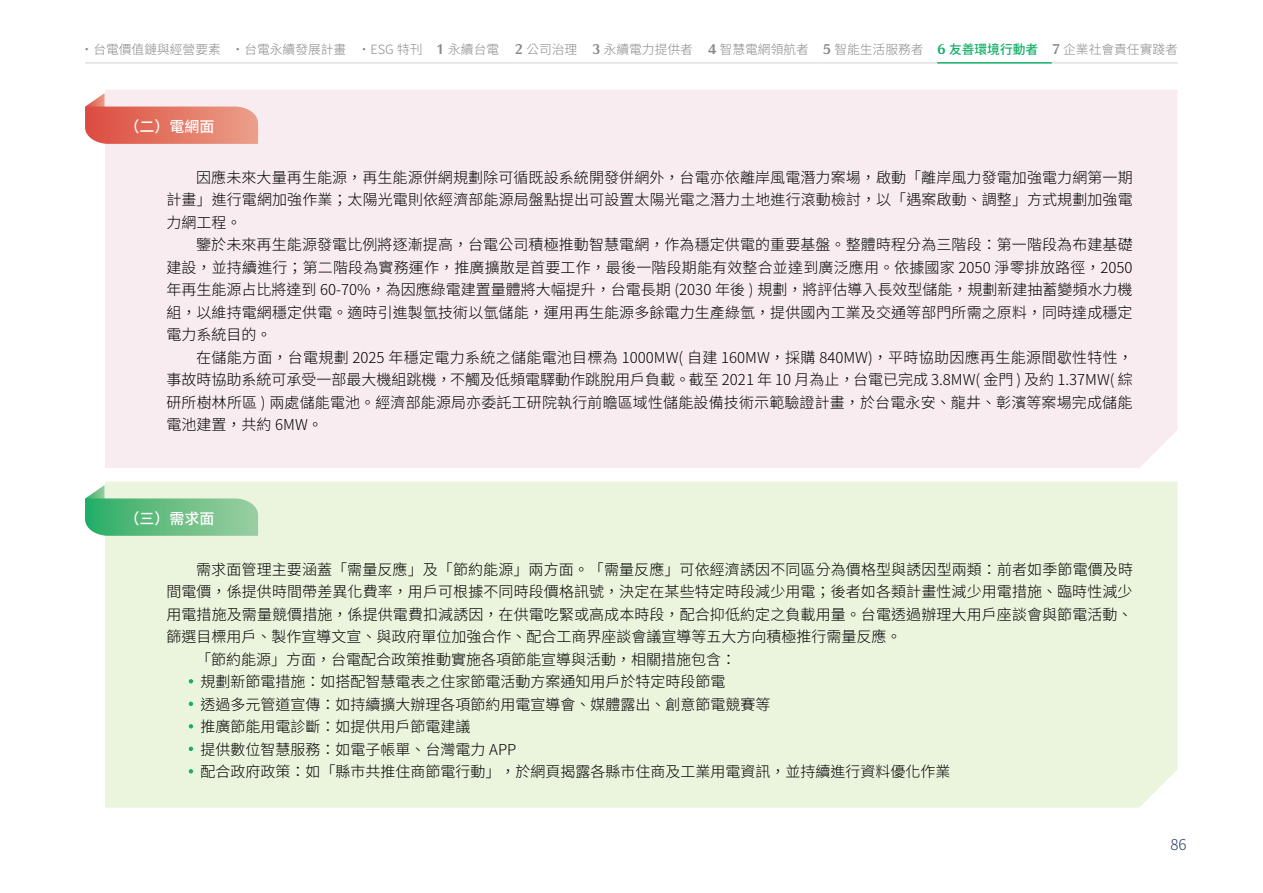
<style>
.page{position:relative;width:1263px;height:893px;background:#fff}
.page>*{position:absolute;margin:0;border:0;box-sizing:border-box;transform-origin:0 0}
.t1{font:300 15px/22.5px "Source Han Sans TW";letter-spacing:.005em;color:#000;text-align:justify}
.t2{font:500 15px "Source Han Sans TW";color:#fff}
.t3{font:300 15px "Source Han Sans TW";color:#233767}
.t4{font:300 12.75px "Source Han Sans TW";color:#898989}
.s1{font-family:"AR Fang Xin Shu H7 B5 Std";font-weight:800;font-size:13.5px}
.s2{font-family:"AR Fang Xin Shu H7 B5 Std";font-weight:800;font-size:13.5px;color:#13ae67}
.s3{font-weight:500;color:#13ae67}
.s4{color:#13ae67}
</style>
<div class="page">
<hr style="left:1052px;top:62px;width:126px;height:2px;background:#e0e1e1">
<hr style="left:937px;top:62px;width:115px;height:2px;background:#13ae67">
<hr style="left:361px;top:62px;width:75px;height:2px;background:#e0e1e1">
<hr style="left:235px;top:62px;width:126px;height:2px;background:#e0e1e1">
<hr style="left:85px;top:62px;width:150px;height:2px;background:#e0e1e1">
<hr style="left:436px;top:62px;width:78px;height:2px;background:#e0e1e1">
<hr style="left:514px;top:62px;width:78px;height:2px;background:#e0e1e1">
<hr style="left:592px;top:62px;width:116px;height:2px;background:#e0e1e1">
<hr style="left:708px;top:62px;width:114px;height:2px;background:#e0e1e1">
<hr style="left:822px;top:62px;width:115px;height:2px;background:#e0e1e1">
<div style="left:105px;top:90px;width:1072px;height:378px;background:#f8ecf1"></div>
<div style="left:105px;top:482px;width:1072px;height:325px;background:#ebf4dd"></div>
<svg style="left:85px;top:93px;width:173px;height:51px;background:#e8968a"></svg>
<svg style="left:85px;top:485px;width:173px;height:51px;background:#8acc9d"></svg>
<svg style="left:189px;top:679px;width:4px;height:4px"></svg>
<svg style="left:189px;top:702px;width:4px;height:4px"></svg>
<svg style="left:189px;top:724px;width:4px;height:4px"></svg>
<svg style="left:189px;top:747px;width:4px;height:4px"></svg>
<svg style="left:189px;top:769px;width:4px;height:4px"></svg>
<p class="t4" style="left:81px;top:42px;width:1099px">·台電價值鏈與經營要素 ·台電永續發展計畫 ·ESG 特刊 <span class="s1">1</span> 永續台電 <span class="s1">2</span> 公司治理 <span class="s1">3</span> 永續電力提供者 <span class="s1">4</span> 智慧電網領航者 <span class="s1">5</span> 智能生活服務者 <span class="s2">6</span> <span class="s3">友善環境行動者</span> <span class="s1">7</span> 企業社會責任實踐者</p>
<p class="t2" style="left:124px;top:118px;width:91px">（二）電網面</p>
<p class="t1" style="left:166px;top:166px;width:968px;text-indent:30px">因應未來大量再生能源，再生能源併網規劃除可循既設系統開發併網外，台電亦依離岸風電潛力案場，啟動「離岸風力發電加強電力網第一期計畫」進行電網加強作業；太陽光電則依經濟部能源局盤點提出可設置太陽光電之潛力土地進行滾動檢討，以「遇案啟動、調整」方式規劃加強電力網工程。</p>
<p class="t1" style="left:166px;top:234px;width:968px;text-indent:30px">鑒於未來再生能源發電比例將逐漸提高，台電公司積極推動智慧電網，作為穩定供電的重要基盤。整體時程分為三階段：第一階段為布建基礎建設，並持續進行；第二階段為實務運作，推廣擴散是首要工作，最後一階段期能有效整合並達到廣泛應用。依據國家 2050 淨零排放路徑，2050年再生能源占比將達到 60-70%，為因應綠電建置量體將大幅提升，台電長期 (2030 年後 ) 規劃，將評估導入長效型儲能，規劃新建抽蓄變頻水力機組，以維持電網穩定供電。適時引進製氫技術以氫儲能，運用再生能源多餘電力生產綠氫，提供國內工業及交通等部門所需之原料，同時達成穩定電力系統目的。</p>
<p class="t1" style="left:166px;top:346px;width:968px;text-indent:30px">在儲能方面，台電規劃 2025 年穩定電力系統之儲能電池目標為 1000MW( 自建 160MW，採購 840MW)，平時協助因應再生能源間歇性特性，事故時協助系統可承受一部最大機組跳機，不觸及低頻電驛動作跳脫用戶負載。截至 2021 年 10 月為止，台電已完成 3.8MW( 金門 ) 及約 1.37MW( 綜研所樹林所區 ) 兩處儲能電池。經濟部能源局亦委託工研院執行前瞻區域性儲能設備技術示範驗證計畫，於台電永安、龍井、彰濱等案場完成儲能電池建置，共約 6MW。</p>
<p class="t2" style="left:124px;top:510px;width:91px">（三）需求面</p>
<p class="t1" style="left:196px;top:558px;width:938px">需求面管理主要涵蓋「需量反應」及「節約能源」兩方面。「需量反應」可依經濟誘因不同區分為價格型與誘因型兩類：前者如季節電價及時</p>
<p class="t1" style="left:166px;top:581px;width:968px">間電價，係提供時間帶差異化費率，用戶可根據不同時段價格訊號，決定在某些特定時段減少用電；後者如各類計畫性減少用電措施、臨時性減少</p>
<p class="t1" style="left:166px;top:603px;width:968px">用電措施及需量競價措施，係提供電費扣減誘因，在供電吃緊或高成本時段，配合抑低約定之負載用量。台電透過辦理大用戶座談會與節電活動、</p>
<p class="t1" style="left:166px;top:626px;width:736px">篩選目標用戶、製作宣導文宣、與政府單位加強合作、配合工商界座談會議宣導等五大方向積極推行需量反應。</p>
<p class="t1" style="left:196px;top:648px;width:541px">「節約能源」方面，台電配合政策推動實施各項節能宣導與活動，相關措施包含：</p>
<p class="t1" style="left:183px;top:671px;width:544px"><span class="s4">・</span> 規劃新節電措施：如搭配智慧電表之住家節電活動方案通知用戶於特定時段節電</p>
<p class="t1" style="left:183px;top:693px;width:589px"><span class="s4">・</span> 透過多元管道宣傳：如持續擴大辦理各項節約用電宣導會、媒體露出、創意節電競賽等</p>
<p class="t1" style="left:183px;top:716px;width:289px"><span class="s4">・</span> 推廣節能用電診斷：如提供用戶節電建議</p>
<p class="t1" style="left:183px;top:738px;width:334px"><span class="s4">・</span> 提供數位智慧服務：如電子帳單、台灣電力 APP</p>
<p class="t1" style="left:183px;top:761px;width:769px"><span class="s4">・</span> 配合政府政策：如「縣市共推住商節電行動」，於網頁揭露各縣市住商及工業用電資訊，並持續進行資料優化作業</p>
<p class="t3" style="left:1170px;top:836px;width:18px">86</p>
</div>
